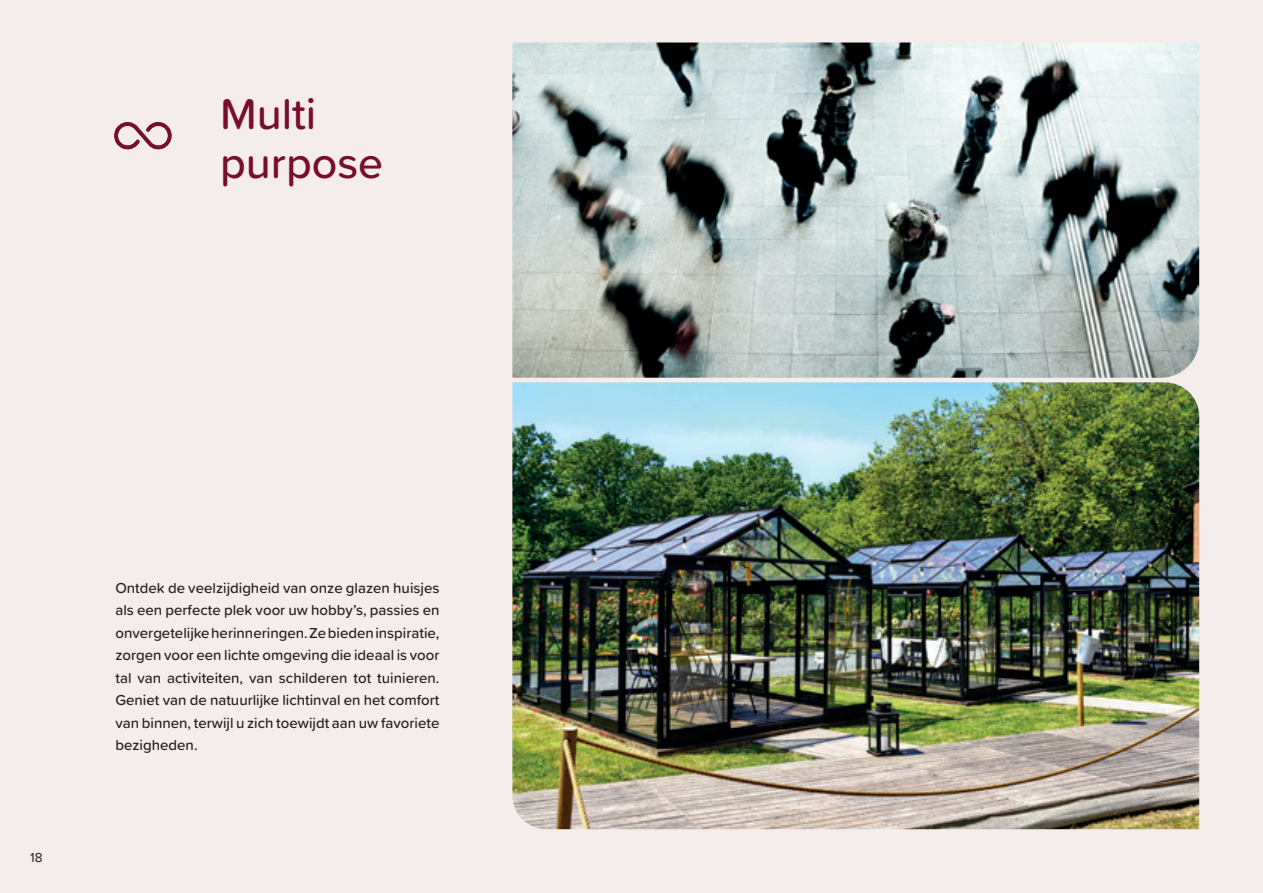
<style>
.page{position:relative;width:1263px;height:893px;background:#f4edec}
.page>*{position:absolute;margin:0;border:0;box-sizing:border-box;transform-origin:0 0}
.t1{font:500 44.7px/49.2px "Proxima Soft";color:#790d2c}
.t2{font:500 15px/22.5px "Proxima Soft";color:#231f20;text-align:justify}
.t3{font:13.5px "Proxima Soft";color:#231f20}
</style>
<div class="page">
<svg style="left:114px;top:122px;width:58px;height:28px;background:#c99fa9"></svg>
<img style="left:512px;top:43px;width:687px;height:335px">
<img style="left:512px;top:382px;width:687px;height:447px">
<h1 class="t1" style="left:220px;top:87px;width:165px">Multi purpose</h1>
<p class="t3" style="left:30px;top:847px;width:14px">18</p>
<p class="t2" style="left:115px;top:576px;width:326px">Ontdek de veelzijdigheid van onze glazen huisjes als een perfecte plek voor uw hobby’s, passies en onvergetelijke herinneringen. Ze bieden inspiratie, zorgen voor een lichte omgeving die ideaal is voor tal van activiteiten, van schilderen tot tuinieren.<br>Geniet van de natuurlijke lichtinval en het comfort van binnen, terwijl u zich toewijdt aan uw favoriete bezigheden.</p>
</div>
